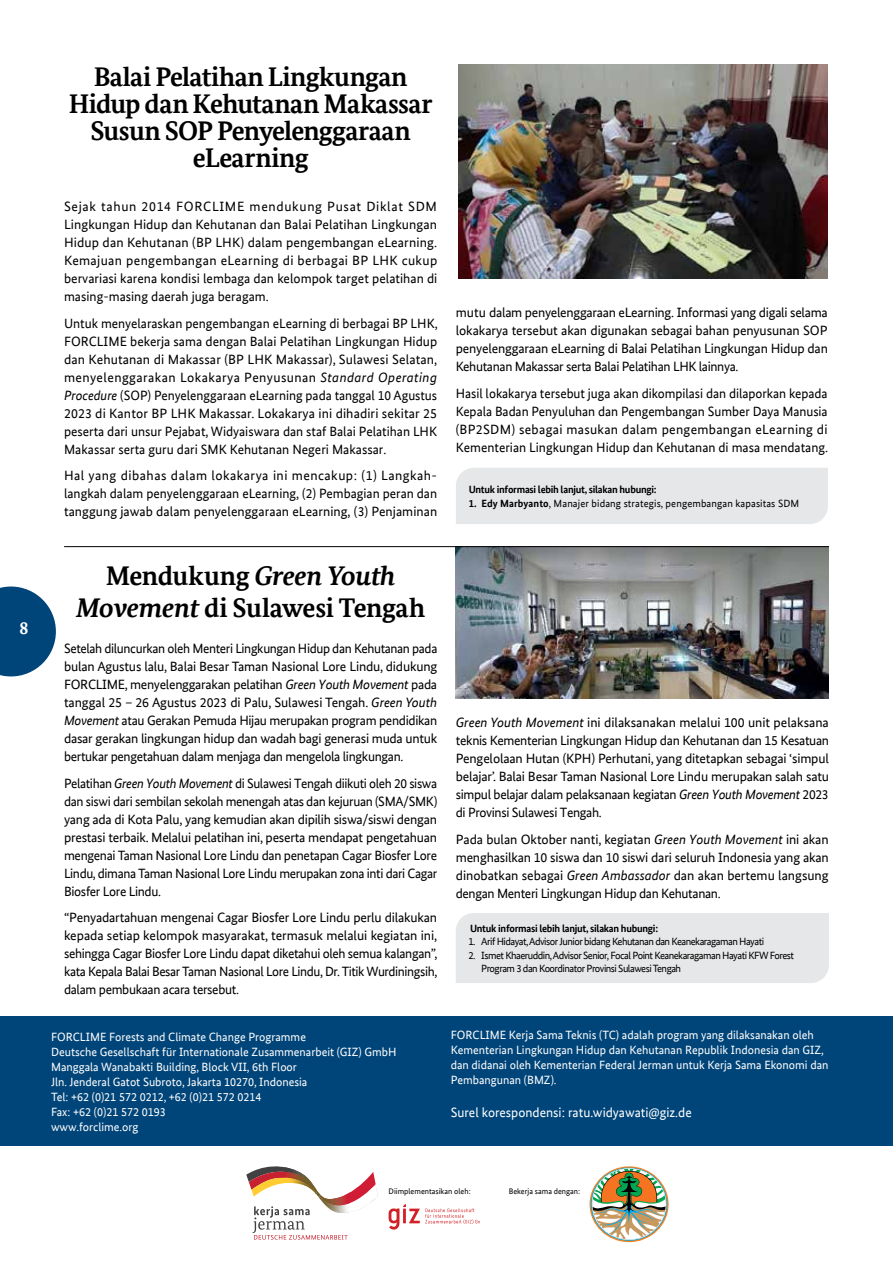
<style>
.page{position:relative;width:893px;height:1263px;background:#fff}
.page>*{position:absolute;margin:0;border:0;box-sizing:border-box;transform-origin:0 0}
.t1{font:700 27px/27px "Bundes Serif Office T";letter-spacing:-.02em;color:#000;text-align:center}
.t2{font:700 18px "Bundes Serif Office T";color:#fff}
.t3{font:13.5px/18px "Bundes Sans Office";letter-spacing:-.025em;color:#000;text-align:justify}
.t4{font:13.5px "Bundes Sans Office";color:#fff}
.t5{font:12px/15px "Bundes Sans Office";color:#fff}
.t6{font:10.5px/13.5px "Bundes Sans Office";letter-spacing:-.05em;color:#000}
.t7{font:700 10.5px "Bundes Sans Office";letter-spacing:-.025em;color:#000}
.t8{font:10.5px "Bundes Sans Office";letter-spacing:.01em;color:#000}
.t9{font:8.1px "Bundes Sans Office";color:#000}
.s1{font-style:italic}
.s2{font-weight:700}
</style>
<div class="page">
<div style="left:0;top:1016px;width:893px;height:247px;background:#004579"></div>
<div style="left:0;top:1146px;width:893px;height:117px;background:#fff"></div>
<svg style="left:246px;top:1166px;width:132px;height:74px"></svg>
<img style="left:320px;top:1192px;width:31px;height:13px">
<img style="left:318px;top:1197px;width:31px;height:16px">
<svg style="left:389px;top:1204px;width:91px;height:25px"></svg>
<img style="left:592px;top:1168px;width:74px;height:72px">
<img style="left:456px;top:547px;width:373px;height:151px">
<div style="left:456px;top:913px;width:373px;height:70px;background:#e6e7e8"></div>
<hr style="left:64px;top:546px;width:765px;height:1px;background:#000">
<div style="left:456px;top:468px;width:372px;height:56px;background:#e6e7e8"></div>
<img style="left:458px;top:65px;width:370px;height:214px">
<svg style="left:0;top:586px;width:56px;height:90px"></svg>
<h2 class="t2" style="left:19px;top:618px;width:10px">8</h2>
<h1 class="t1" style="left:69px;top:63px;width:365px">Balai Pelatihan Lingkungan<br>Hidup dan Kehutanan Makassar<br>Susun SOP Penyelenggaraan eLearning</h1>
<p class="t3" style="left:64px;top:198px;width:375px">Sejak tahun 2014 FORCLIME mendukung Pusat Diklat SDM Lingkungan Hidup dan Kehutanan dan Balai Pelatihan Lingkungan Hidup dan Kehutanan (BP LHK) dalam pengembangan eLearning.<br>Kemajuan pengembangan eLearning di berbagai BP LHK cukup bervariasi karena kondisi lembaga dan kelompok target pelatihan di masing-masing daerah juga beragam.</p>
<p class="t3" style="left:64px;top:314px;width:375px">Untuk menyelaraskan pengembangan eLearning di berbagai BP LHK, FORCLIME bekerja sama dengan Balai Pelatihan Lingkungan Hidup dan Kehutanan di Makassar (BP LHK Makassar), Sulawesi Selatan, menyelenggarakan Lokakarya Penyusunan <span class="s1">Standard Operating Procedure</span> (SOP) Penyelenggaraan eLearning pada tanggal 10 Agustus 2023 di Kantor BP LHK Makassar. Lokakarya ini dihadiri sekitar 25 peserta dari unsur Pejabat, Widyaiswara dan staf Balai Pelatihan LHK Makassar serta guru dari SMK Kehutanan Negeri Makassar.</p>
<p class="t3" style="left:64px;top:467px;width:375px">Hal yang dibahas dalam lokakarya ini mencakup: (1) Langkah&shy;langkah dalam penyelenggaraan eLearning, (2) Pembagian peran dan tanggung jawab dalam penyelenggaraan eLearning, (3) Penjaminan</p>
<p class="t3" style="left:456px;top:304px;width:374px">mutu dalam penyelenggaraan eLearning. Informasi yang digali selama lokakarya tersebut akan digunakan sebagai bahan penyusunan SOP penyelenggaraan eLearning di Balai Pelatihan Lingkungan Hidup dan Kehutanan Makassar serta Balai Pelatihan LHK lainnya.</p>
<p class="t3" style="left:456px;top:384px;width:374px">Hasil lokakarya tersebut juga akan dikompilasi dan dilaporkan kepada Kepala Badan Penyuluhan dan Pengembangan Sumber Daya Manusia (BP2SDM) sebagai masukan dalam pengembangan eLearning di Kementerian Lingkungan Hidup dan Kehutanan di masa mendatang.</p>
<p class="t7" style="left:469px;top:483px;width:190px">Untuk informasi lebih lanjut, silakan hubungi:</p>
<p class="t8" style="left:469px;top:497px;width:332px"><span class="s2">1. Edy Marbyanto</span>, Manajer bidang strategis, pengembangan kapasitas SDM</p>
<h1 class="t1" style="left:76px;top:560px;width:350px;line-height:31.5px">Mendukung <span class="s1">Green Youth<br>Movement</span> di Sulawesi Tengah</h1>
<p class="t3" style="left:64px;top:639px;width:375px">Setelah diluncurkan oleh Menteri Lingkungan Hidup dan Kehutanan pada bulan Agustus lalu, Balai Besar Taman Nasional Lore Lindu, didukung FORCLIME, menyelenggarakan pelatihan <span class="s1">Green Youth Movement</span> pada tanggal 25 – 26 Agustus 2023 di Palu, Sulawesi Tengah. <span class="s1">Green Youth Movement</span> atau Gerakan Pemuda Hijau merupakan program pendidikan dasar gerakan lingkungan hidup dan wadah bagi generasi muda untuk bertukar pengetahuan dalam menjaga dan mengelola lingkungan.</p>
<p class="t3" style="left:64px;top:774px;width:375px">Pelatihan <span class="s1">Green Youth Movement</span> di Sulawesi Tengah diikuti oleh 20 siswa dan siswi dari sembilan sekolah menengah atas dan kejuruan (SMA/SMK) yang ada di Kota Palu, yang kemudian akan dipilih siswa/siswi dengan prestasi terbaik. Melalui pelatihan ini, peserta mendapat pengetahuan mengenai Taman Nasional Lore Lindu dan penetapan Cagar Biosfer Lore Lindu, dimana Taman Nasional Lore Lindu merupakan zona inti dari Cagar Biosfer Lore Lindu.</p>
<p class="t3" style="left:64px;top:908px;width:375px">“Penyadartahuan mengenai Cagar Biosfer Lore Lindu perlu dilakukan kepada setiap kelompok masyarakat, termasuk melalui kegiatan ini, sehingga Cagar Biosfer Lore Lindu dapat diketahui oleh semua kalangan”, kata Kepala Balai Besar Taman Nasional Lore Lindu, Dr. Titik Wurdiningsih, dalam pembukaan acara tersebut.</p>
<p class="t7" style="left:470px;top:922px;width:190px">Untuk informasi lebih lanjut, silakan hubungi:</p>
<p class="t3" style="left:456px;top:714px;width:375px"><span class="s1">Green Youth Movement</span> ini dilaksanakan melalui 100 unit pelaksana teknis Kementerian Lingkungan Hidup dan Kehutanan dan 15 Kesatuan Pengelolaan Hutan (KPH) Perhutani, yang ditetapkan sebagai ‘simpul belajar’. Balai Besar Taman Nasional Lore Lindu merupakan salah satu simpul belajar dalam pelaksanaan kegiatan <span class="s1">Green Youth Movement</span> 2023 di Provinsi Sulawesi Tengah.</p>
<p class="t3" style="left:456px;top:830px;width:374px">Pada bulan Oktober nanti, kegiatan <span class="s1">Green Youth Movement</span> ini akan menghasilkan 10 siswa dan 10 siswi dari seluruh Indonesia yang akan dinobatkan sebagai <span class="s1">Green Ambassador</span> dan akan bertemu langsung dengan Menteri Lingkungan Hidup dan Kehutanan.</p>
<p class="t6" style="left:468px;top:935px;width:297px">1. Arif Hidayat, Advisor Junior bidang Kehutanan dan Keanekaragaman Hayati</p>
<p class="t6" style="left:481px;top:948px;width:314px;text-indent:-13px">2. Ismet Khaeruddin, Advisor Senior, Focal Point Keanekaragaman Hayati KFW Forest<br>Program 3 dan Koordinator Provinsi Sulawesi Tengah</p>
<p class="t5" style="left:51px;top:1029px;width:347px">FORCLIME Forests and Climate Change Programme<br>Deutsche Gesellschaft für Internationale Zusammenarbeit (GIZ) GmbH Manggala Wanabakti Building, Block VII, 6th Floor<br>Jln. Jenderal Gatot Subroto, Jakarta 10270, Indonesia<br>Tel: +62 (0)21 572 0212, +62 (0)21 572 0214<br>Fax: +62 (0)21 572 0193<br>www.forclime.org</p>
<p class="t5" style="left:451px;top:1027px;width:379px">FORCLIME Kerja Sama Teknis (TC) adalah program yang dilaksanakan oleh Kementerian Lingkungan Hidup dan Kehutanan Republik Indonesia dan GIZ, dan didanai oleh Kementerian Federal Jerman untuk Kerja Sama Ekonomi dan Pembangunan (BMZ).</p>
<p class="t4" style="left:451px;top:1105px;width:242px">Surel korespondensi: ratu.widyawati@giz.de</p>
<p class="t9" style="left:305px;top:1186px;width:167px">Diimplementasikan oleh: Diimplementasikan oleh:</p>
<p class="t9" style="left:509px;top:1186px;width:73px">Bekerja sama dengan:</p>
</div>
